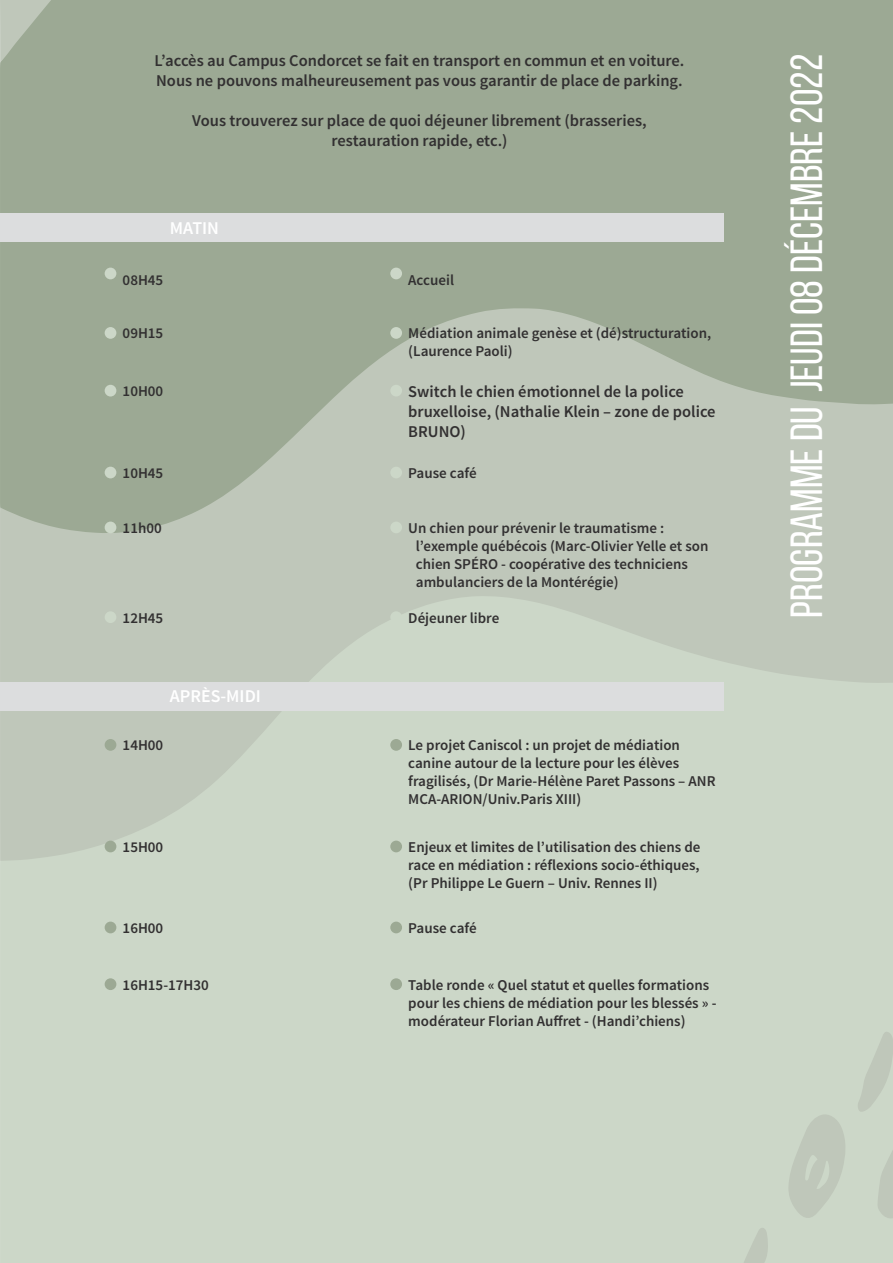
<style>
.page{position:relative;width:893px;height:1263px;background:#fff}
.page>*{position:absolute;margin:0;border:0;box-sizing:border-box;transform-origin:0 0}
.t1{font:45px "Bebas Neue";color:#fff}
.t2{font:600 18px "Source Sans Pro";color:#fff}
.t3{font:600 16.5px/19.8px "Source Sans Pro";color:#323031}
.t4{font:600 15px/18px "Source Sans Pro";color:#323031}
</style>
<div class="page">
<div style="left:0;top:861px;width:893px;height:402px;background:#ccd7c8"></div>
<div style="left:0;top:0;width:893px;height:308px;background:#9ca994"></div>
<svg style="left:0;top:308px;width:893px;height:553px;background:#bcc5b6"></svg>
<svg style="left:0;top:0;width:62px;height:62px;background:#aab5a3"></svg>
<svg style="left:877px;top:1130px;width:16px;height:89px"></svg>
<svg style="left:739px;top:1227px;width:30px;height:36px"></svg>
<svg style="left:857px;top:1031px;width:36px;height:81px;background:#c5cfc1"></svg>
<svg style="left:788px;top:1113px;width:59px;height:109px;background:#c4cdbf"></svg>
<div style="left:105px;top:327px;width:11px;height:12px;background:#ccd7c8;border-radius:50%"></div>
<div style="left:105px;top:268px;width:11px;height:11px;background:#ccd7c8;border-radius:50%"></div>
<div style="left:105px;top:385px;width:11px;height:11px;background:#ccd7c8;border-radius:50%"></div>
<div style="left:390px;top:327px;width:12px;height:12px;background:#ccd7c8;border-radius:50%"></div>
<div style="left:390px;top:268px;width:12px;height:11px;background:#ccd7c8;border-radius:50%"></div>
<div style="left:390px;top:385px;width:12px;height:11px;background:#ccd7c8;border-radius:50%"></div>
<div style="left:105px;top:467px;width:11px;height:11px;background:#ccd7c8;border-radius:50%"></div>
<div style="left:105px;top:522px;width:11px;height:11px;background:#ccd7c8;border-radius:50%"></div>
<div style="left:105px;top:611px;width:11px;height:12px;background:#ccd7c8;border-radius:50%"></div>
<div style="left:390px;top:467px;width:12px;height:11px;background:#ccd7c8;border-radius:50%"></div>
<div style="left:390px;top:522px;width:12px;height:11px;background:#ccd7c8;border-radius:50%"></div>
<div style="left:390px;top:611px;width:12px;height:12px;background:#ccd7c8;border-radius:50%"></div>
<div style="left:105px;top:739px;width:11px;height:12px;background:#9ca994;border-radius:50%"></div>
<div style="left:105px;top:841px;width:11px;height:11px;background:#9ca994;border-radius:50%"></div>
<div style="left:105px;top:922px;width:11px;height:11px;background:#9ca994;border-radius:50%"></div>
<div style="left:105px;top:978px;width:11px;height:12px;background:#9ca994;border-radius:50%"></div>
<div style="left:390px;top:739px;width:12px;height:12px;background:#9ca994;border-radius:50%"></div>
<div style="left:390px;top:841px;width:12px;height:11px;background:#9ca994;border-radius:50%"></div>
<div style="left:390px;top:922px;width:12px;height:11px;background:#9ca994;border-radius:50%"></div>
<div style="left:390px;top:978px;width:12px;height:12px;background:#9ca994;border-radius:50%"></div>
<div style="left:0;top:213px;width:723px;height:28px;background:#dcddde"></div>
<div style="left:0;top:682px;width:723px;height:28px;background:#dcddde"></div>
<p class="t3" style="left:155px;top:51px;width:531px">L’accès au Campus Condorcet se fait en transport en commun et en voiture.<br>Nous ne pouvons malheureusement pas vous garantir de place de parking.</p>
<p class="t3" style="left:192px;top:111px;width:456px;text-align:center">Vous trouverez sur place de quoi déjeuner librement (brasseries, restauration rapide, etc.)</p>
<p class="t2" style="left:170px;top:216px;width:51px">MATIN</p>
<p class="t4" style="left:123px;top:271px;width:42px">08H45</p>
<p class="t4" style="left:123px;top:325px;width:42px">09H15</p>
<p class="t4" style="left:123px;top:382px;width:42px">10H00</p>
<p class="t4" style="left:123px;top:464px;width:42px">10H45</p>
<p class="t4" style="left:123px;top:519px;width:41px">11h00</p>
<p class="t4" style="left:123px;top:609px;width:42px">12H45</p>
<p class="t2" style="left:170px;top:685px;width:93px">APRÈS-MIDI</p>
<p class="t4" style="left:123px;top:737px;width:42px">14H00</p>
<p class="t4" style="left:123px;top:838px;width:42px">15H00</p>
<p class="t4" style="left:123px;top:919px;width:42px">16H00</p>
<p class="t4" style="left:123px;top:976px;width:88px">16H15-17H30</p>
<p class="t4" style="left:408px;top:271px;width:47px">Accueil</p>
<p class="t4" style="left:408px;top:325px;width:304px">Médiation animale genèse et (dé)structuration, (Laurence Paoli)</p>
<p class="t3" style="left:408px;top:382px;width:309px">Switch le chien émotionnel de la police bruxelloise, (Nathalie Klein – zone de police<br>BRUNO)</p>
<p class="t4" style="left:408px;top:464px;width:70px">Pause café</p>
<p class="t4" style="left:416px;top:519px;width:294px;text-indent:-8px">Un chien pour prévenir le traumatisme : l’exemple québécois (Marc-Olivier Yelle et son chien SPÉRO - coopérative des techniciens ambulanciers de la Montérégie)</p>
<p class="t4" style="left:408px;top:609px;width:93px">Déjeuner libre</p>
<p class="t4" style="left:408px;top:737px;width:309px">Le projet Caniscol : un projet de médiation canine autour de la lecture pour les élèves fragilisés, (Dr Marie-Hélène Paret Passons – ANR MCA-ARION/Univ.Paris XIII)</p>
<p class="t4" style="left:408px;top:838px;width:294px;text-align:justify">Enjeux et limites de l’utilisation des chiens de race en médiation : réflexions socio-éthiques, (Pr Philippe Le Guern – Univ. Rennes II)</p>
<p class="t4" style="left:408px;top:919px;width:70px">Pause café</p>
<p class="t4" style="left:408px;top:976px;width:310px">Table ronde « Quel statut et quelles formations pour les chiens de médiation pour les blessés » - modérateur Florian Auffret - (Handi’chiens)</p>
<h1 class="t1" style="left:782px;top:618px;width:565px;rotate:-90deg">programme du JEUDI 08 décembre 2022</h1>
</div>
